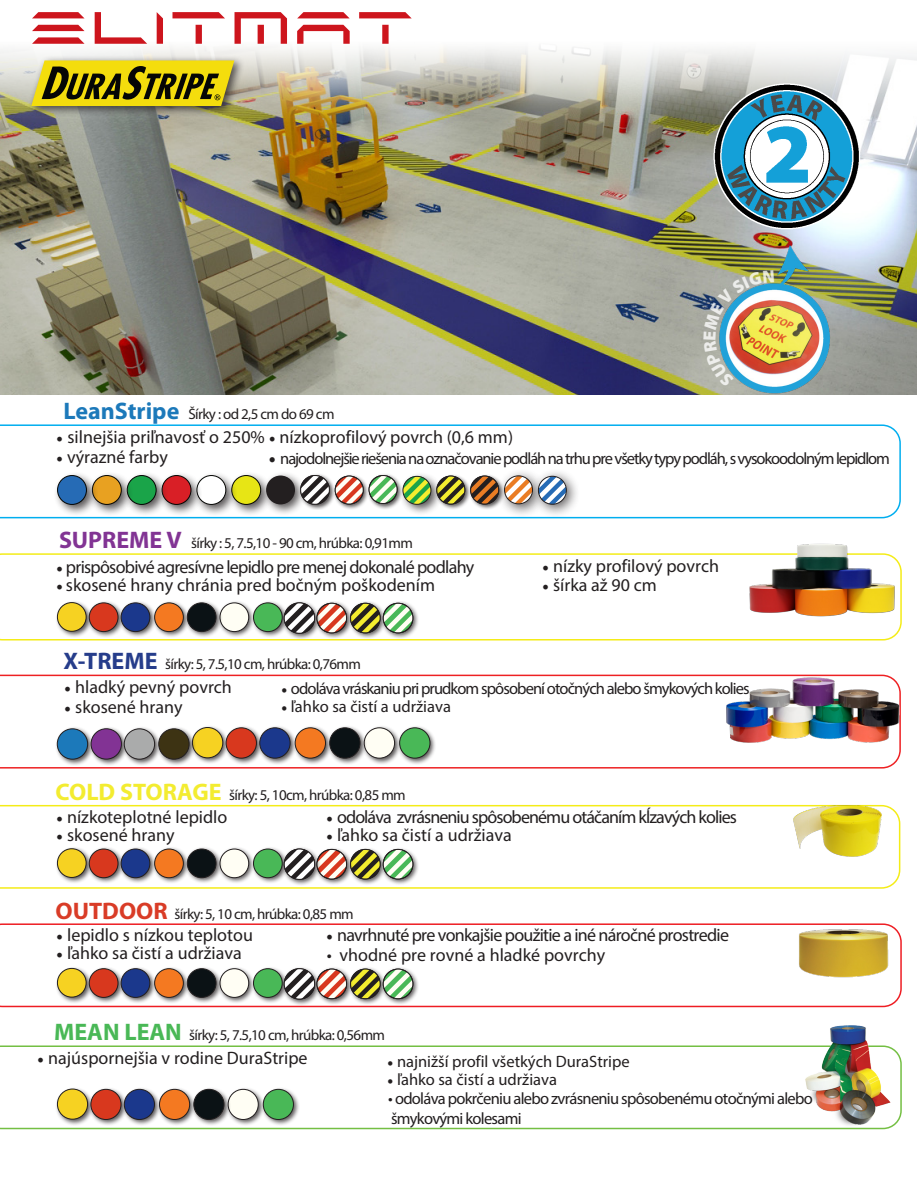
<style>
.page{position:relative;width:918px;height:1188px;background:#fff}
.page>*{position:absolute;margin:0;border:0;box-sizing:border-box;transform-origin:0 0}
.t1{font:700 24px "Myriad Pro";color:#f3ec30}
.t2{font:700 24px "Myriad Pro";color:#1c79ba}
.t3{font:700 24px "Myriad Pro";color:#823494}
.t4{font:700 24px "Myriad Pro";color:#49b856}
.t5{font:700 24px "Myriad Pro";color:#263d8b}
.t6{font:700 24px "Myriad Pro";color:#d93c27}
.t7{font:18px "Myriad Pro";color:#231f20}
.t8{font:18px "Myriad Pro";letter-spacing:-.04em;color:#231f20}
.t9{font:18px "Myriad Pro";letter-spacing:-.05em;color:#231f20}
.t10{font:16.5px "Myriad Pro";letter-spacing:-.055em;color:#231f20}
.t11{font:16.5px "Myriad Pro";color:#231f20}
.t12{font:16.5px/19.8px "Myriad Pro";letter-spacing:-.045em;color:#221e1f}
.t13{font:15px "Myriad Pro";letter-spacing:-.04em;color:#231f20}
.s1{font-family:"Minion Pro"}
.s2{font-family:"Minion Pro";font-size:19.65px}
</style>
<div class="page">
<img style="left:0;top:46px;width:917px;height:348px">
<img style="left:690px;top:77px;width:193px;height:163px">
<svg style="left:0;top:805px;width:900px;height:84px"></svg>
<svg style="left:0;top:923px;width:902px;height:84px"></svg>
<svg style="left:0;top:675px;width:901px;height:94px"></svg>
<svg style="left:0;top:424px;width:901px;height:94px"></svg>
<svg style="left:0;top:553px;width:902px;height:88px"></svg>
<img style="left:725px;top:675px;width:175px;height:68px">
<img style="left:747px;top:543px;width:148px;height:75px">
<svg style="left:0;top:1045px;width:892px;height:84px"></svg>
<img style="left:793px;top:1025px;width:109px;height:102px">
<img style="left:792px;top:804px;width:89px;height:54px">
<img style="left:780px;top:927px;width:122px;height:52px">
<img style="left:671px;top:243px;width:202px;height:152px">
<div style="left:227px;top:471px;width:46px;height:46px;background:#231f20;opacity:.75"></div>
<div style="left:232px;top:476px;width:29px;height:28px;background:#e7e515;border-radius:50%"></div>
<div style="left:231px;top:475px;width:30px;height:30px;border:1px solid #040503;border-radius:50%"></div>
<div style="left:262px;top:471px;width:45px;height:45px;background:#231f20;opacity:.75"></div>
<div style="left:266px;top:476px;width:29px;height:28px;background:#231f20;border-radius:50%"></div>
<div style="left:192px;top:471px;width:46px;height:46px;background:#231f20;opacity:.75"></div>
<div style="left:197px;top:476px;width:29px;height:28px;background:#fff;border-radius:50%"></div>
<div style="left:196px;top:475px;width:30px;height:30px;border:1px solid #040503;border-radius:50%"></div>
<div style="left:157px;top:471px;width:46px;height:46px;background:#231f20;opacity:.75"></div>
<div style="left:162px;top:476px;width:29px;height:28px;background:#d91f26;border-radius:50%"></div>
<div style="left:162px;top:475px;width:29px;height:30px;border:1px solid #040503;border-radius:50%"></div>
<div style="left:122px;top:471px;width:46px;height:46px;background:#231f20;opacity:.75"></div>
<div style="left:127px;top:476px;width:29px;height:28px;background:#1aa449;border-radius:50%"></div>
<div style="left:127px;top:475px;width:30px;height:30px;border:1px solid #040503;border-radius:50%"></div>
<div style="left:88px;top:471px;width:45px;height:46px;background:#231f20;opacity:.75"></div>
<div style="left:92px;top:476px;width:29px;height:28px;background:#e8a121;border-radius:50%"></div>
<div style="left:92px;top:475px;width:30px;height:30px;border:1px solid #040503;border-radius:50%"></div>
<div style="left:53px;top:471px;width:46px;height:46px;background:#231f20;opacity:.75"></div>
<div style="left:58px;top:476px;width:28px;height:28px;background:#266bb5;border-radius:50%"></div>
<div style="left:57px;top:475px;width:30px;height:30px;border:1px solid #040503;border-radius:50%"></div>
<div style="left:435px;top:474px;width:36px;height:36px;background:#231f20;opacity:.75"></div>
<svg style="left:442px;top:476px;width:23px;height:28px"></svg>
<div style="left:437px;top:476px;width:28px;height:28px;border:1px solid #231f20;border-radius:50%"></div>
<div style="left:469px;top:474px;width:36px;height:36px;background:#231f20;opacity:.75"></div>
<svg style="left:471px;top:476px;width:26px;height:28px"></svg>
<div style="left:470px;top:476px;width:29px;height:28px;border:1px solid #231f20;border-radius:50%"></div>
<div style="left:497px;top:469px;width:49px;height:49px;background:#231f20;opacity:.75"></div>
<div style="left:399px;top:472px;width:43px;height:43px;background:#231f20;opacity:.75"></div>
<div style="left:531px;top:469px;width:49px;height:49px;background:#231f20;opacity:.75"></div>
<div style="left:504px;top:476px;width:29px;height:28px;border:1px solid #231f20;border-radius:50%"></div>
<svg style="left:403px;top:476px;width:28px;height:28px"></svg>
<div style="left:403px;top:476px;width:28px;height:29px;border:1px solid #231f20;border-radius:50%"></div>
<svg style="left:505px;top:476px;width:61px;height:28px"></svg>
<div style="left:538px;top:476px;width:29px;height:28px;border:1px solid #231f20;border-radius:50%"></div>
<div style="left:333px;top:474px;width:36px;height:36px;background:#231f20;opacity:.75"></div>
<svg style="left:335px;top:476px;width:28px;height:28px"></svg>
<div style="left:335px;top:476px;width:28px;height:28px;border:1px solid #231f20;border-radius:50%"></div>
<div style="left:367px;top:474px;width:36px;height:36px;background:#231f20;opacity:.75"></div>
<svg style="left:369px;top:476px;width:28px;height:27px"></svg>
<div style="left:369px;top:475px;width:28px;height:29px;border:1px solid #231f20;border-radius:50%"></div>
<div style="left:299px;top:474px;width:36px;height:36px;background:#231f20;opacity:.75"></div>
<svg style="left:301px;top:476px;width:28px;height:28px"></svg>
<div style="left:300px;top:475px;width:30px;height:29px;border:1px solid #231f20;border-radius:50%"></div>
<div style="left:28px;top:56px;width:217px;height:62px;background:#231f20;opacity:.75"></div>
<svg style="left:31px;top:60px;width:203px;height:46px;background:#ab9c15"></svg>
<svg style="left:32px;top:12px;width:380px;height:32px"></svg>
<img style="left:703px;top:271px;width:71px;height:116px">
<p class="t2" style="left:64px;top:395px;width:117px">LeanStripe</p>
<p class="t13" style="left:189px;top:405px;width:148px">Šírky : od 2,5 cm do 69 cm</p>
<p class="t7" style="left:56px;top:426px;width:458px"><span class="s1">•</span> silnejšia priľnavosť o 250% <span class="s1">•</span> nízkoprofilový povrch (0,6 mm)</p>
<p class="t7" style="left:56px;top:446px;width:113px"><span class="s1">•</span> výrazné farby</p>
<p class="t10" style="left:268px;top:448px;width:623px"><span class="s2">•</span> najodolnejšie riešenia na označovanie podláh na trhu pre všetky typy podláh, s vysokoodolným lepidlom</p>
<p class="t3" style="left:59px;top:525px;width:124px">SUPREME V</p>
<p class="t13" style="left:191px;top:534px;width:223px">šírky : 5, 7.5,10 - 90 cm, hrúbka: 0,91mm</p>
<p class="t8" style="left:56px;top:555px;width:420px"><span class="s1">•</span> prispôsobivé agresívne lepidlo pre menej dokonalé podlahy</p>
<p class="t7" style="left:56px;top:573px;width:380px"><span class="s1">•</span>skosené hrany chránia pred bočným poškodením</p>
<p class="t5" style="left:64px;top:645px;width:96px">X-TREME</p>
<p class="t13" style="left:165px;top:655px;width:197px">šírky: 5, 7.5,10 cm, hrúbka: 0,76mm</p>
<p class="t7" style="left:542px;top:555px;width:178px"><span class="s1">•</span> nízky profilový povrch</p>
<p class="t7" style="left:542px;top:573px;width:116px"><span class="s1">•</span> šírka až 90 cm</p>
<p class="t7" style="left:64px;top:676px;width:169px"><span class="s1">•</span> hladký pevný povrch</p>
<p class="t7" style="left:64px;top:695px;width:120px"><span class="s1">•</span> skosené hrany</p>
<p class="t10" style="left:281px;top:679px;width:470px"><span class="s1">•</span> odoláva vráskaniu pri prudkom spôsobení otočných alebo šmykových kolies</p>
<p class="t11" style="left:281px;top:696px;width:171px"><span class="s1">•</span> ľahko sa čistí a udržiava</p>
<p class="t1" style="left:56px;top:777px;width:167px">COLD STORAGE</p>
<p class="t13" style="left:229px;top:786px;width:178px">šírky: 5, 10cm, hrúbka: 0,85 mm</p>
<p class="t7" style="left:56px;top:806px;width:173px"><span class="s1">•</span> nízkoteplotné lepidlo</p>
<p class="t7" style="left:56px;top:824px;width:120px"><span class="s1">•</span> skosené hrany</p>
<p class="t9" style="left:326px;top:806px;width:412px"><span class="s1">•</span> odoláva zvrásneniu spôsobenému otáčaním kĺzavých kolies</p>
<p class="t7" style="left:326px;top:824px;width:187px"><span class="s1">•</span> ľahko sa čistí a udržiava</p>
<p class="t6" style="left:56px;top:895px;width:114px">OUTDOOR</p>
<p class="t13" style="left:175px;top:905px;width:181px">šírky: 5, 10 cm, hrúbka: 0,85 mm</p>
<p class="t7" style="left:56px;top:924px;width:198px"><span class="s1">•</span> lepidlo s nízkou teplotou</p>
<p class="t8" style="left:326px;top:924px;width:404px"><span class="s1">•</span> navrhnuté pre vonkajšie použitie a iné náročné prostredie</p>
<p class="t7" style="left:56px;top:942px;width:187px"><span class="s1">•</span> ľahko sa čistí a udržiava</p>
<p class="t7" style="left:327px;top:944px;width:280px">• vhodné pre rovné a hladké povrchy</p>
<p class="t4" style="left:54px;top:1016px;width:129px">MEAN LEAN</p>
<p class="t7" style="left:37px;top:1047px;width:272px"><span class="s1">•</span> najúspornejšia v rodine DuraStripe</p>
<p class="t11" style="left:387px;top:1052px;width:244px"><span class="s1">•</span> najnižší profil všetkých DuraStripe</p>
<p class="t11" style="left:387px;top:1069px;width:171px"><span class="s1">•</span> ľahko sa čistí a udržiava</p>
<p class="t13" style="left:189px;top:1026px;width:197px">šírky: 5, 7.5,10 cm, hrúbka: 0,56mm</p>
<p class="t12" style="left:388px;top:1089px;width:426px">• odoláva pokrčeniu alebo zvrásneniu spôsobenému otočnými alebo šmykovými kolesami</p>
</div>
